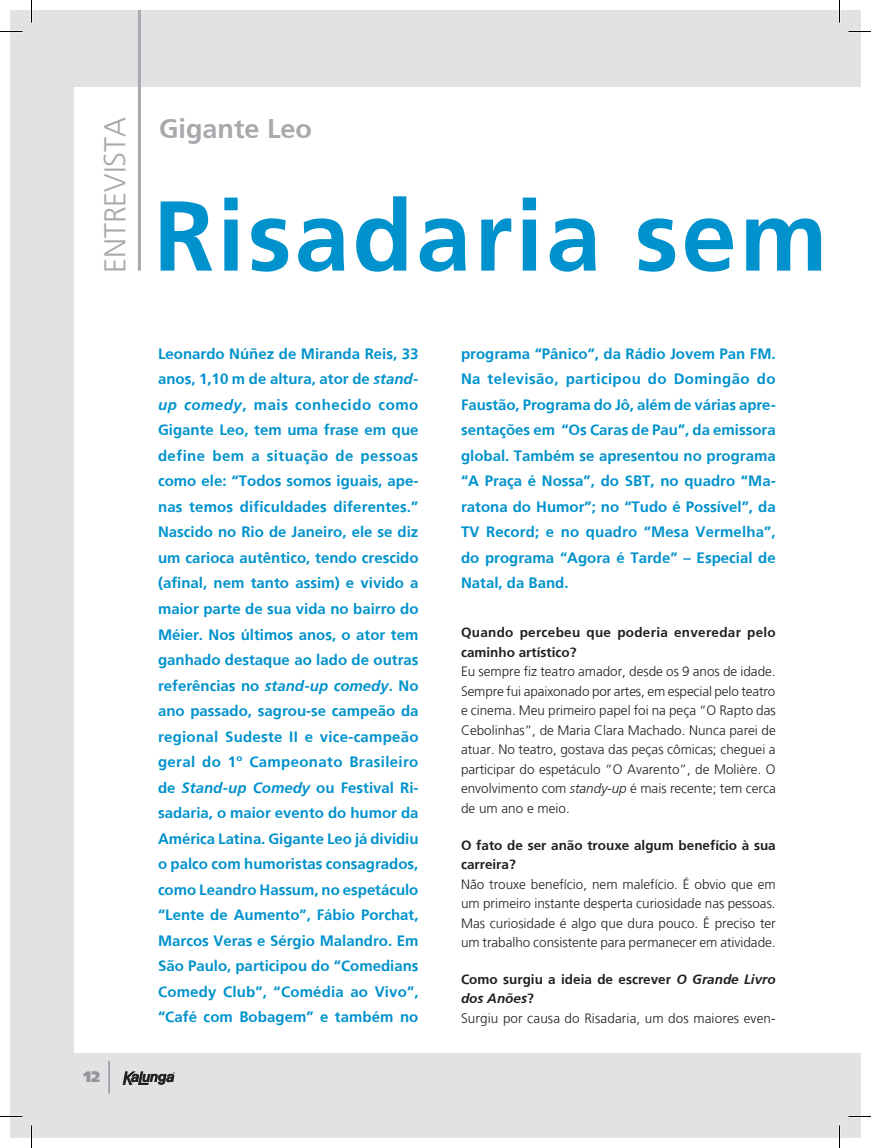
<style>
.page{position:relative;width:871px;height:1148px;background:#fff}
.page>*{position:absolute;margin:0;border:0;box-sizing:border-box;transform-origin:0 0}
.t1{font:700 99px "Frutiger";letter-spacing:.03em;color:#0092cc}
.t2{font:300 30px "Frutiger";color:#a8a9ad}
.t3{font:700 27px "Frutiger";color:#a8a9ad}
.t4{font:700 15px/25.5px "Frutiger";letter-spacing:.005em;color:#0092cc;text-align:justify}
.t5{font:900 15px "Frutiger";color:#939598}
.t6{font:300 13.5px/19.5px "Frutiger";color:#231f20;text-align:justify}
.t7{font:700 13.5px/19.5px "Frutiger";letter-spacing:.02em;color:#231f20}
.t8{font:700 13.5px/19.5px "Frutiger";color:#231f20}
.s1{font-style:italic}
.s2{font-weight:700}
.s3{font-weight:700;font-style:italic}
</style>
<div class="page">
<div style="left:10px;top:10px;width:851px;height:1127px;background:#e1e2e4"></div>
<div style="left:74px;top:87px;width:787px;height:965px;background:#fff"></div>
<hr style="left:108px;top:1060px;width:2px;height:33px;background:#939598">
<svg style="left:123px;top:1071px;width:52px;height:13px"></svg>
<hr style="left:138px;top:10px;width:3px;height:260px;background:#a8a9ad">
<hr style="left:0;top:1115px;width:22px;height:2px;background:#fff">
<hr style="left:848px;top:1115px;width:23px;height:2px;background:#fff">
<hr style="left:838px;top:0;width:2px;height:22px;background:#fff">
<hr style="left:838px;top:1125px;width:2px;height:22px;background:#fff">
<svg style="left:0;top:31px;width:22px;height:1px"></svg>
<svg style="left:848px;top:31px;width:23px;height:1px"></svg>
<svg style="left:0;top:1116px;width:22px;height:1px"></svg>
<svg style="left:848px;top:1116px;width:23px;height:1px"></svg>
<svg style="left:31px;top:0;width:1px;height:22px"></svg>
<svg style="left:31px;top:1125px;width:1px;height:22px"></svg>
<svg style="left:839px;top:0;width:1px;height:22px"></svg>
<svg style="left:839px;top:1125px;width:1px;height:22px"></svg>
<h2 class="t2" style="left:98px;top:273px;width:158px;rotate:-90deg">ENTREVISTA</h2>
<h3 class="t3" style="left:159px;top:113px;width:155px">Gigante Leo</h3>
<h1 class="t1" style="left:154px;top:178px;width:675px">Risadaria sem</h1>
<p class="t5" style="left:83px;top:1067px;width:18px">12</p>
<p class="t4" style="left:158px;top:340px;width:262px">Leonardo Núñez de Miranda Reis, 33 anos, 1,10 m de altura, ator de <span class="s1">stand&shy;up comedy</span>, mais conhecido como Gigante Leo, tem uma frase em que define bem a situação de pessoas como ele: “Todos somos iguais, ape&shy;nas temos dificuldades diferentes.” Nascido no Rio de Janeiro, ele se diz um carioca autêntico, tendo crescido (afinal, nem tanto assim) e vivido a maior parte de sua vida no bairro do Méier. Nos últimos anos, o ator tem ganhado destaque ao lado de outras referências no <span class="s1">stand-up comedy</span>. No ano passado, sagrou-se campeão da regional Sudeste II e vice-campeão geral do 1º Campeonato Brasileiro de <span class="s1">Stand-up Comedy</span> ou Festival Ri&shy;sadaria, o maior evento do humor da América Latina. Gigante Leo já dividiu o palco com humoristas consagrados, como Leandro Hassum, no espetáculo “Lente de Aumento”, Fábio Porchat, Marcos Veras e Sérgio Malandro. Em São Paulo, participou do “Comedians Comedy Club”, “Comédia ao Vivo”, “Café com Bobagem” e também no</p>
<p class="t4" style="left:461px;top:340px;width:316px">programa “Pânico”, da Rádio Jovem Pan FM.<br>Na televisão, participou do Domingão do Faustão, Programa do Jô, além de várias apre&shy;sentações em “Os Caras de Pau”, da emissora global. Também se apresentou no programa “A Praça é Nossa”, do SBT, no quadro “Ma&shy;ratona do Humor”; no “Tudo é Possível”, da TV Record; e no quadro “Mesa Vermelha”, do programa “Agora é Tarde” – Especial de Natal, da Band.</p>
<p class="t7" style="left:461px;top:622px;width:316px">Quando percebeu que poderia enveredar pelo caminho artístico?</p>
<p class="t6" style="left:461px;top:662px;width:316px">Eu sempre fiz teatro amador, desde os 9 anos de idade.<br>Sempre fui apaixonado por artes, em especial pelo teatro e cinema. Meu primeiro papel foi na peça “O Rapto das Cebolinhas”, de Maria Clara Machado. Nunca parei de atuar. No teatro, gostava das peças cômicas; cheguei a participar do espetáculo “O Avarento”, de Molière. O envolvimento com <span class="s1">standy-up</span> é mais recente; tem cerca de um ano e meio.</p>
<p class="t8" style="left:461px;top:834px;width:316px">O fato de ser anão trouxe algum benefício à sua carreira?</p>
<p class="t6" style="left:461px;top:874px;width:316px">Não trouxe benefício, nem malefício. É obvio que em um primeiro instante desperta curiosidade nas pessoas.<br>Mas curiosidade é algo que dura pouco. É preciso ter um trabalho consistente para permanecer em atividade.</p>
<p class="t6" style="left:461px;top:969px;width:316px;text-align:left"><span class="s2">Como surgiu a ideia de escrever</span> <span class="s3">O Grande Livro dos Anões</span><span class="s2">?<br></span>Surgiu por causa do Risadaria, um dos maiores even-</p>
</div>
